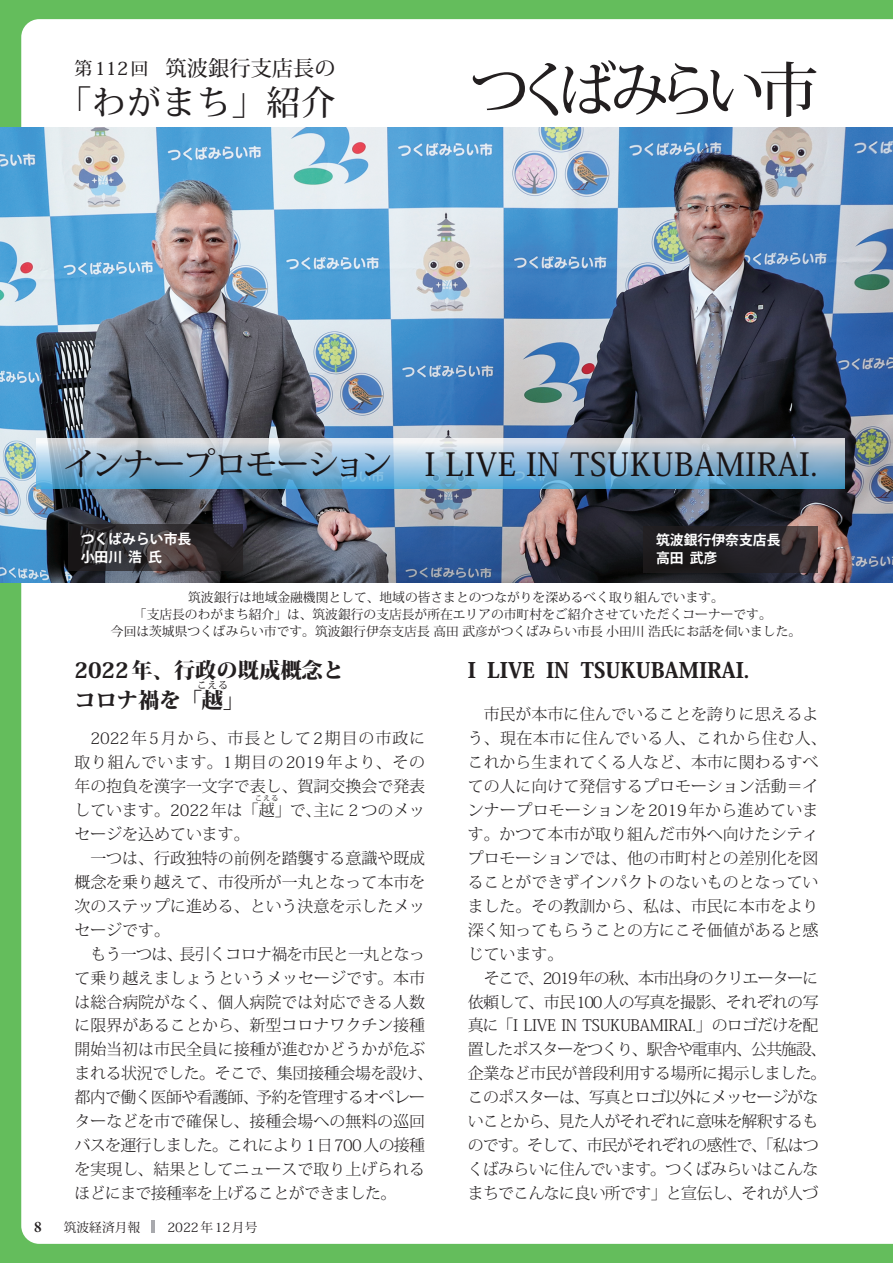
<style>
.page{position:relative;width:893px;height:1263px;background:#64bd5c}
.page>*{position:absolute;margin:0;border:0;box-sizing:border-box;transform-origin:0 0}
.t1{font:500 59.55px "Koz Min Pr 6 N";letter-spacing:-.195em;color:#231f20}
.t2{font:500 34.05px "Koz Min Pr 6 N";letter-spacing:.025em;color:#231f20}
.t3{font:500 31.95px "Koz Min Pr 6 N";letter-spacing:.02em;color:#1a1415}
.t4{font:800 21.3px/29.7px "Koz Min Pr 6 N";color:#231f20}
.t5{font:500 21.3px "Koz Min Pr 6 N";color:#231f20}
.t6{font:300 15.9px/23.9px "Koz Min Pr 6 N";color:#231f20}
.t7{font:300 15.9px/23.9px "Koz Min Pr 6 N";letter-spacing:-.045em;color:#231f20;text-align:center}
.t8{font:300 15.9px "Koz Min Pr 6 N";letter-spacing:-.04em;color:#231f20}
.t9{font:300 15.9px "Koz Min Pr 6 N";letter-spacing:-.02em;color:#231f20}
.t10{font:600 15.9px "Garamond Premr Pro";color:#231f20}
.t11{font:700 13.8px/18.1px "Koz Go Pr 6 N";color:#fff}
.t12{font:12.75px/17px "Koz Min Pr 6 N";color:#231f20;text-align:center}
.t13{font:800 10.65px "Koz Min Pr 6 N";color:#231f20}
.t14{font:300 7.95px "Koz Min Pr 6 N";color:#231f20}
.s1{font-size:18px}
</style>
<div class="page">
<div style="left:21px;top:19px;width:872px;height:1225px;background:#fff"></div>
<img style="left:0;top:128px;width:893px;height:455px">
<svg style="left:643px;top:526px;width:175px;height:46px;background:#262225"></svg>
<svg style="left:68px;top:524px;width:174px;height:47px;background:#342f32"></svg>
<svg style="left:37px;top:439px;width:808px;height:50px;background:#90b9d4"></svg>
<hr style="left:151px;top:1220px;width:4px;height:13px;background:#a8a9ad">
<h3 class="t5" style="left:74px;top:56px;width:263px"><span class="s1">第112回</span> 筑波銀行支店長の</h3>
<h2 class="t2" style="left:57px;top:83px;width:280px">「わがまち」紹介</h2>
<h1 class="t1" style="left:470px;top:57px;width:350px">つくばみらい市</h1>
<h3 class="t3" style="left:64px;top:446px;width:755px">インナープロモーション　I LIVE IN TSUKUBAMIRAI.</h3>
<p class="t11" style="left:81px;top:530px;width:112px">つくばみらい市長小田川 浩 氏</p>
<p class="t11" style="left:656px;top:531px;width:126px">筑波銀行伊奈支店長高田 武彦</p>
<p class="t12" style="left:111px;top:589px;width:692px">筑波銀行は地域金融機関として、地域の皆さまとのつながりを深めるべく取り組んでいます。<br>「支店長のわがまち紹介」は、筑波銀行の支店長が所在エリアの市町村をご紹介させていただくコーナーです。<br>今回は茨城県つくばみらい市です。筑波銀行伊奈支店長 高田 武彦がつくばみらい市長 小田川 浩氏にお話を伺いました。</p>
<h3 class="t4" style="left:74px;top:656px;width:271px">2022年、行政の既成概念とコロナ禍を「越」</h3>
<p class="t13" style="left:197px;top:679px;width:33px">こえる</p>
<p class="t6" style="left:74px;top:727px;width:352px;text-align:justify;text-indent:16px">2022年5月から、市長として2期目の市政に取り組んでいます。1期目の2019年より、その年の抱負を漢字一文字で表し、賀詞交換会で発表しています。2022年は「越」で、主に２つのメッ</p>
<p class="t14" style="left:255px;top:794px;width:25px">こえる</p>
<p class="t6" style="left:74px;top:823px;width:177px">セージを込めています。</p>
<p class="t6" style="left:90px;top:846px;width:336px">一つは、行政独特の前例を踏襲する意識や既成</p>
<p class="t6" style="left:74px;top:870px;width:352px">概念を乗り越えて、市役所が一丸となって本市を</p>
<p class="t6" style="left:74px;top:894px;width:352px">次のステップに進める、という決意を示したメッ</p>
<p class="t6" style="left:74px;top:918px;width:97px">セージです。</p>
<p class="t8" style="left:90px;top:945px;width:336px">もう一つは、長引くコロナ禍を市民と一丸となっ</p>
<p class="t6" style="left:74px;top:966px;width:352px">て乗り越えましょうというメッセージです。本市</p>
<p class="t6" style="left:74px;top:990px;width:352px">は総合病院がなく、個人病院では対応できる人数</p>
<p class="t6" style="left:74px;top:1014px;width:352px">に限界があることから、新型コロナワクチン接種</p>
<p class="t6" style="left:74px;top:1038px;width:352px">開始当初は市民全員に接種が進むかどうかが危ぶ</p>
<p class="t9" style="left:74px;top:1064px;width:360px">まれる状況でした。そこで、集団接種会場を設け、</p>
<p class="t8" style="left:74px;top:1088px;width:352px">都内で働く医師や看護師、予約を管理するオペレー</p>
<p class="t6" style="left:74px;top:1110px;width:352px">ターなどを市で確保し、接種会場への無料の巡回</p>
<p class="t8" style="left:74px;top:1136px;width:352px">バスを運行しました。これにより1日700人の接種</p>
<p class="t6" style="left:74px;top:1157px;width:352px">を実現し、結果としてニュースで取り上げられる</p>
<p class="t8" style="left:74px;top:1184px;width:324px">ほどにまで接種率を上げることができました。</p>
<p class="t10" style="left:34px;top:1217px;width:9px">8</p>
<p class="t12" style="left:64px;top:1219px;width:195px">筑波経済月報　　 2022年 12月号</p>
<h3 class="t4" style="left:468px;top:656px;width:283px">I LIVE IN TSUKUBAMIRAI.</h3>
<p class="t6" style="left:468px;top:703px;width:360px;text-indent:16px">市民が本市に住んでいることを誇りに思えるよう、現在本市に住んでいる人、これから住む人、これから生まれてくる人など、本市に関わるすべての人に向けて発信するプロモーション活動＝インナープロモーションを2019年から進めています。かつて本市が取り組んだ市外へ向けたシティプロモーションでは、他の市町村との差別化を図ることができずインパクトのないものとなっていました。その教訓から、私は、市民に本市をより深く知ってもらうことの方にこそ価値があると感じています。</p>
<p class="t7" style="left:468px;top:966px;width:360px">そこで、2019年の秋、本市出身のクリエーターに<br>依頼して、市民100人の写真を撮影、それぞれの写真に「I LIVE IN TSUKUBAMIRAI.」のロゴだけを配置したポスターをつくり、駅舎や電車内、公共施設、企業など市民が普段利用する場所に掲示しました。このポスターは、写真とロゴ以外にメッセージがないことから、見た人がそれぞれに意味を解釈するものです。そして、市民がそれぞれの感性で、「私はつくばみらいに住んでいます。つくばみらいはこんなまちでこんなに良い所です」と宣伝し、それが人づ</p>
</div>
